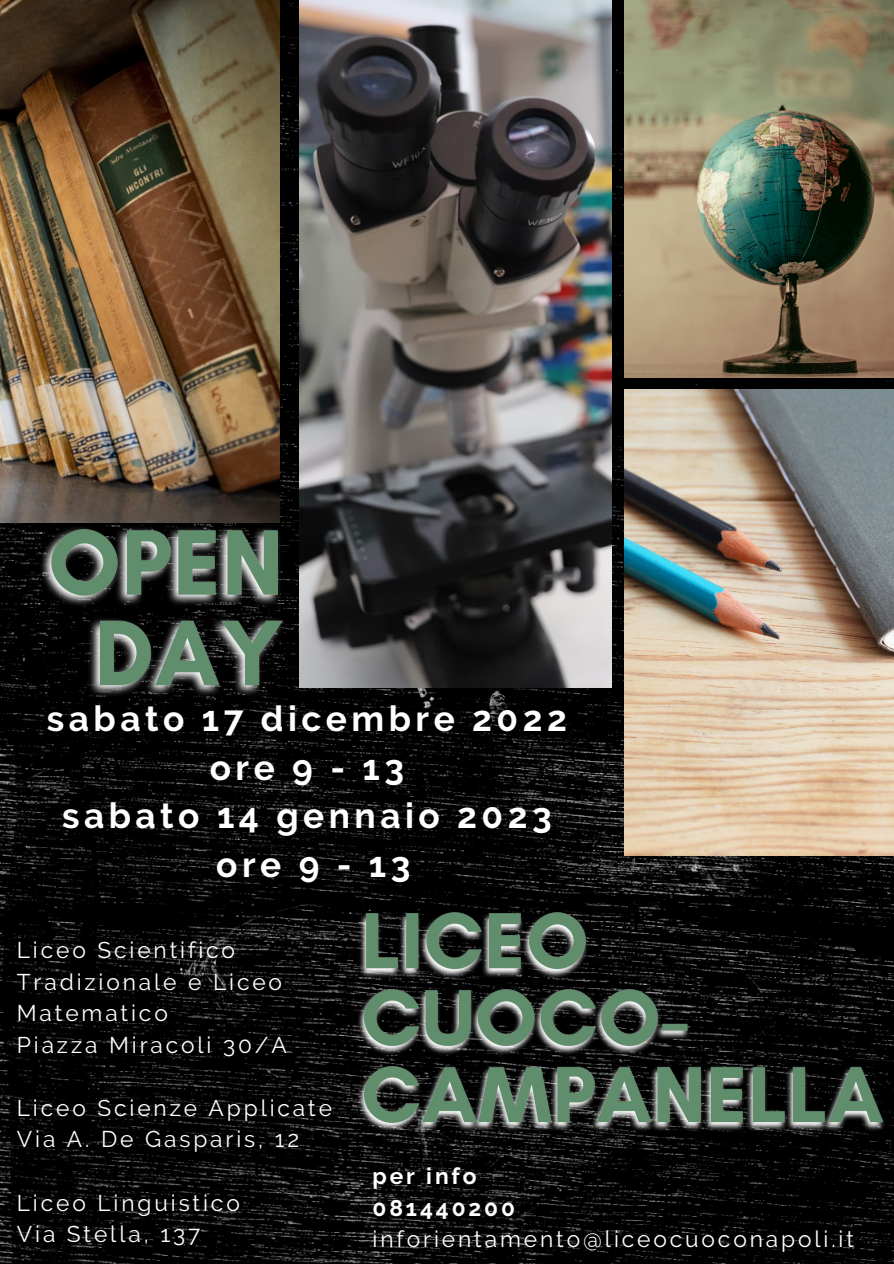
<style>
.page{position:relative;width:894px;height:1264px;background:#fff}
.page>*{position:absolute;margin:0;border:0;box-sizing:border-box;transform-origin:0 0}
.t1{font:700 35.25px/48.4px "Raleway";letter-spacing:.125em;color:#fff;text-align:center}
.t2{font:22.65px/31.5px "Raleway";letter-spacing:.125em;color:#fff}
.t3{font:700 22.65px/31.5px "Raleway";letter-spacing:.125em;color:#fff}
</style>
<div class="page">
<img style="left:0;top:0;width:893px;height:1263px">
<img style="left:0;top:0;width:279px;height:523px">
<img style="left:299px;top:0;width:312px;height:687px">
<img style="left:624px;top:0;width:269px;height:378px">
<img style="left:624px;top:389px;width:269px;height:466px">
<img style="left:351px;top:887px;width:539px;height:267px">
<img style="left:32px;top:496px;width:259px;height:228px">
<h1 class="t1" style="left:47px;top:694px;width:521px">sabato 17 dicembre 2022 ore 9 - 13<br>sabato 14 gennaio 2023 ore 9 - 13</h1>
<p class="t2" style="left:17px;top:934px;width:271px">Liceo Scientifico<br>Tradizionale e Liceo<br>Matematico<br>Piazza Miracoli 30/A</p>
<p class="t2" style="left:17px;top:1092px;width:316px">Liceo Scienze Applicate<br>Via A. De Gasparis, 12</p>
<p class="t2" style="left:17px;top:1186px;width:224px">Liceo Linguistico<br>Via Stella, 137</p>
<p class="t3" style="left:372px;top:1160px;width:144px">per info<br>081440200</p>
<p class="t2" style="left:372px;top:1223px;width:483px">inforientamento@liceocuoconapoli.it</p>
</div>
